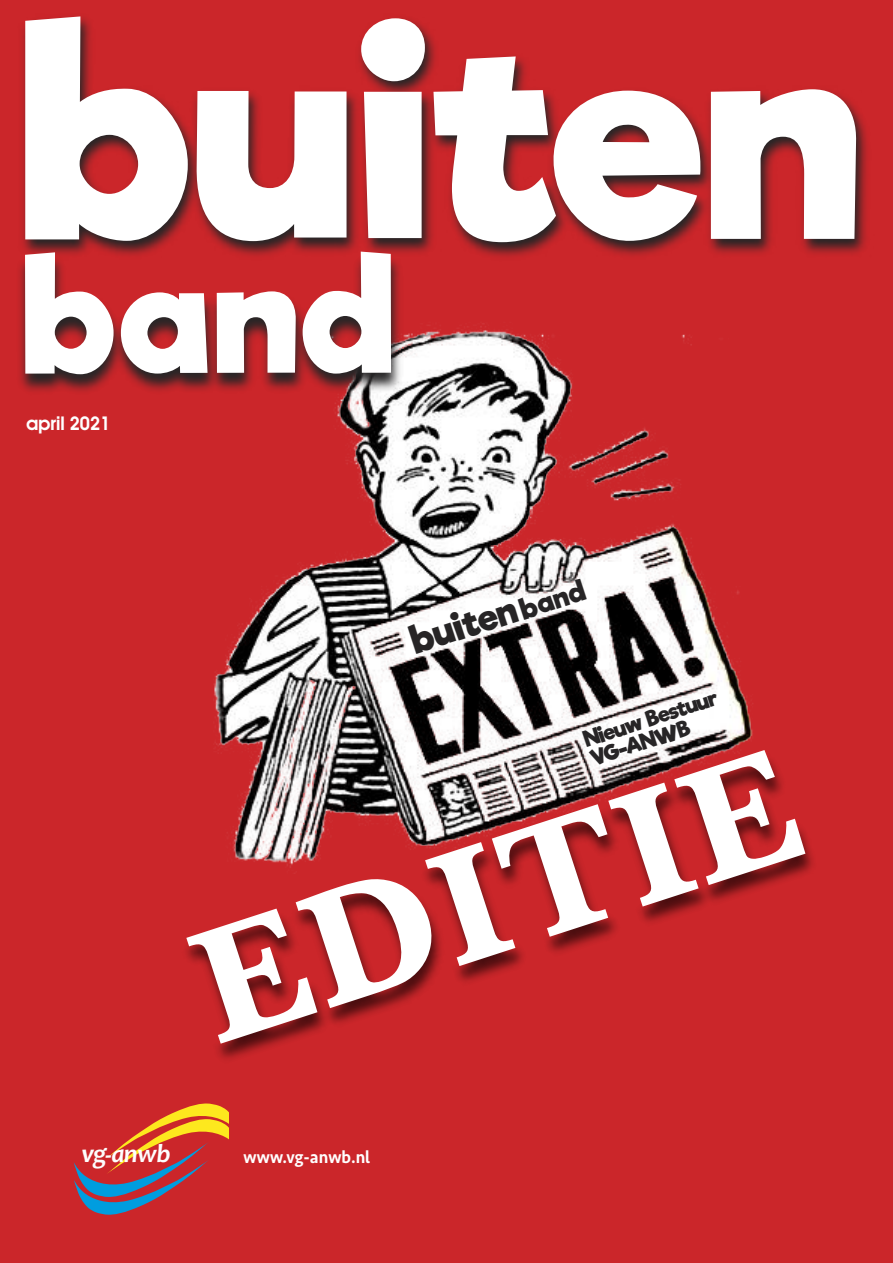
<style>
.page{position:relative;width:893px;height:1263px;background:#cb262a}
.page>*{position:absolute;margin:0;border:0;box-sizing:border-box;transform-origin:0 0}
.t1{font:700 276px "Riffic Free";letter-spacing:.015em;color:#fff}
.t2{font:700 168px "Baskerville";color:#fff}
.t3{font:700 150px "Riffic Free";color:#fff}
.t4{font:700 36px "Riffic Free";color:#272526}
.t5{font:italic 700 26.1px "Candara";color:#fefefe}
.t6{font:700 21px/20.2px "Riffic Free";color:#272526}
.t7{font:500 18px "Seravek";color:#fff;scale:.93 1}
.t8{font:600 18px "Avant Garde";color:#fff}
.s1{font-size:27px}
.s2{font-size:26.55px}
.s3{color:#fcfcfc}
</style>
<div class="page">
<img style="left:22px;top:17px;width:845px;height:240px">
<img style="left:347px;top:331px;width:345px;height:183px">
<img style="left:19px;top:232px;width:470px;height:216px">
<img style="left:73px;top:514px;width:740px;height:649px">
<svg style="left:74px;top:1103px;width:154px;height:112px"></svg>
<h1 class="t1" style="left:23px;top:-29px;width:837px">buiten</h1>
<h3 class="t3" style="left:24px;top:227px;width:370px">band</h3>
<p class="t8" style="left:27px;top:413px;width:85px">april 2021</p>
<h3 class="t4" style="left:405px;top:621px;width:181px;rotate:-18deg">buiten <span class="s1">band</span></h3>
<p class="t6" style="left:581px;top:730px;width:141px;rotate:-18deg">Nieuw Bestuur<br>VG-ANWB</p>
<h2 class="t2" style="left:169px;top:896px;width:627px;rotate:-18deg">EDITIE</h2>
<p class="t5" style="left:81px;top:1138px;width:91px"><span class="s2">v</span><span class="s3">g-</span>anwb</p>
<p class="t7" style="left:243px;top:1145px;width:138px">www.vg-anwb.nl</p>
</div>
